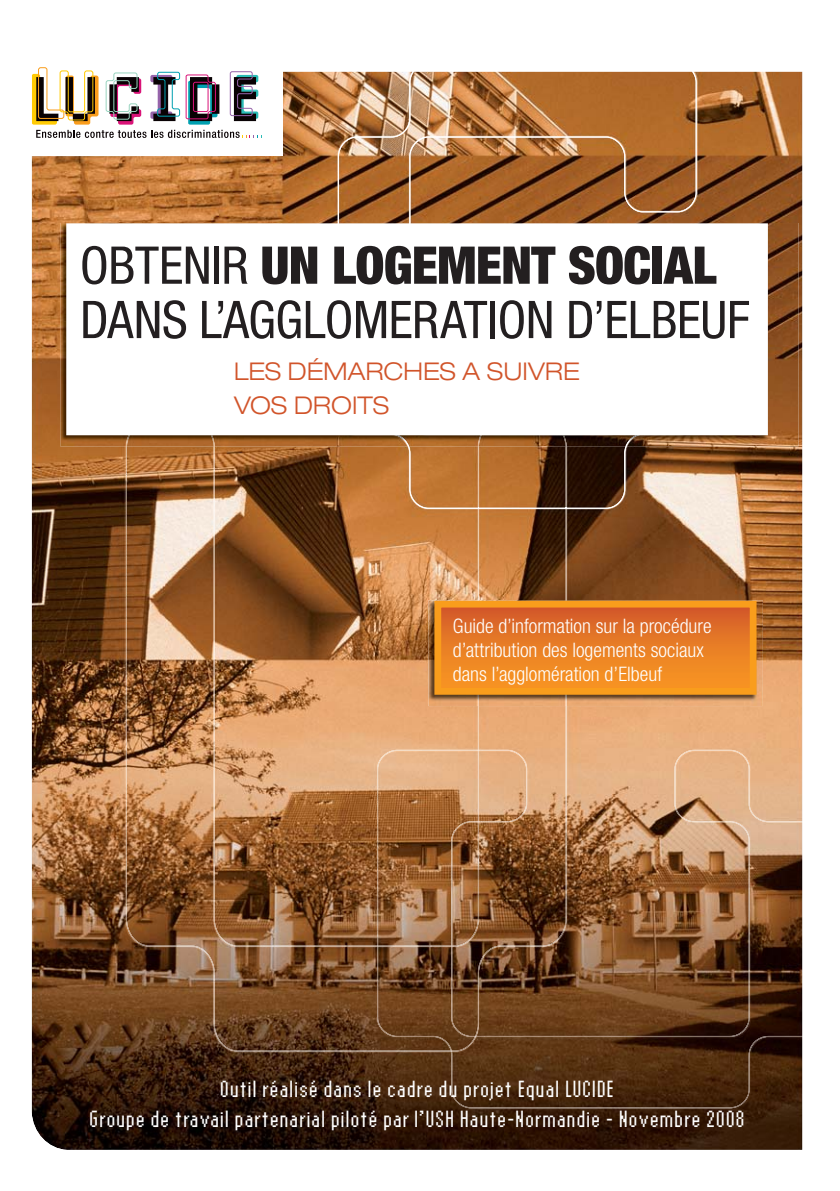
<style>
.page{position:relative;width:840px;height:1191px;background:#fff}
.page>*{position:absolute;margin:0;border:0;box-sizing:border-box;transform-origin:0 0}
.t1{font:condensed 52px/54.4px "Helvetica Neue";letter-spacing:-.01em;color:#231f20}
.t2{font:24.4px/29.8px "Lo Res Fif Teen Narrow";color:#fff;text-align:center}
.t3{font:300 expanded 24.4px/34px "Helvetica Neue";color:#d1542a}
.t4{font:300 condensed 20px/24px "Helvetica Neue";color:#fff}
.s1{font-weight:900}
</style>
<div class="page">
<img style="left:31px;top:67px;width:772px;height:1083px">
<img style="left:338px;top:67px;width:358px;height:442px">
<img style="left:478px;top:706px;width:88px;height:345px">
<img style="left:126px;top:446px;width:352px;height:605px">
<img style="left:377px;top:750px;width:101px;height:196px">
<img style="left:565px;top:446px;width:1px;height:151px">
<img style="left:477px;top:446px;width:1px;height:151px">
<img style="left:60px;top:223px;width:737px;height:223px">
<img style="left:477px;top:442px;width:89px;height:4px">
<img style="left:126px;top:442px;width:88px;height:4px">
<svg style="left:59px;top:216px;width:715px;height:226px"></svg>
<img style="left:428px;top:600px;width:334px;height:106px">
<img style="left:477px;top:698px;width:89px;height:8px">
<svg style="left:431px;top:597px;width:328px;height:101px;background:#e07d25"></svg>
<h1 class="t1" style="left:80px;top:242px;width:671px">OBTENIR <span class="s1">UN LOGEMENT SOCIAL<br></span>DANS L’AGGLOMERATION D’ELBEUF</h1>
<p class="t3" style="left:234px;top:357px;width:347px">LES DÉMARCHES A SUIVRE<br>VOS DROITS</p>
<p class="t4" style="left:452px;top:616px;width:260px">Guide d’information sur la procédure d’attribution des logements sociaux dans l’agglomération d’Elbeuf</p>
<p class="t2" style="left:89px;top:1076px;width:657px">Outil réalisé dans le cadre du projet Equal LUCIDE<br>Groupe de travail partenarial piloté par l’USH Haute-Normandie - Novembre 2008</p>
</div>
